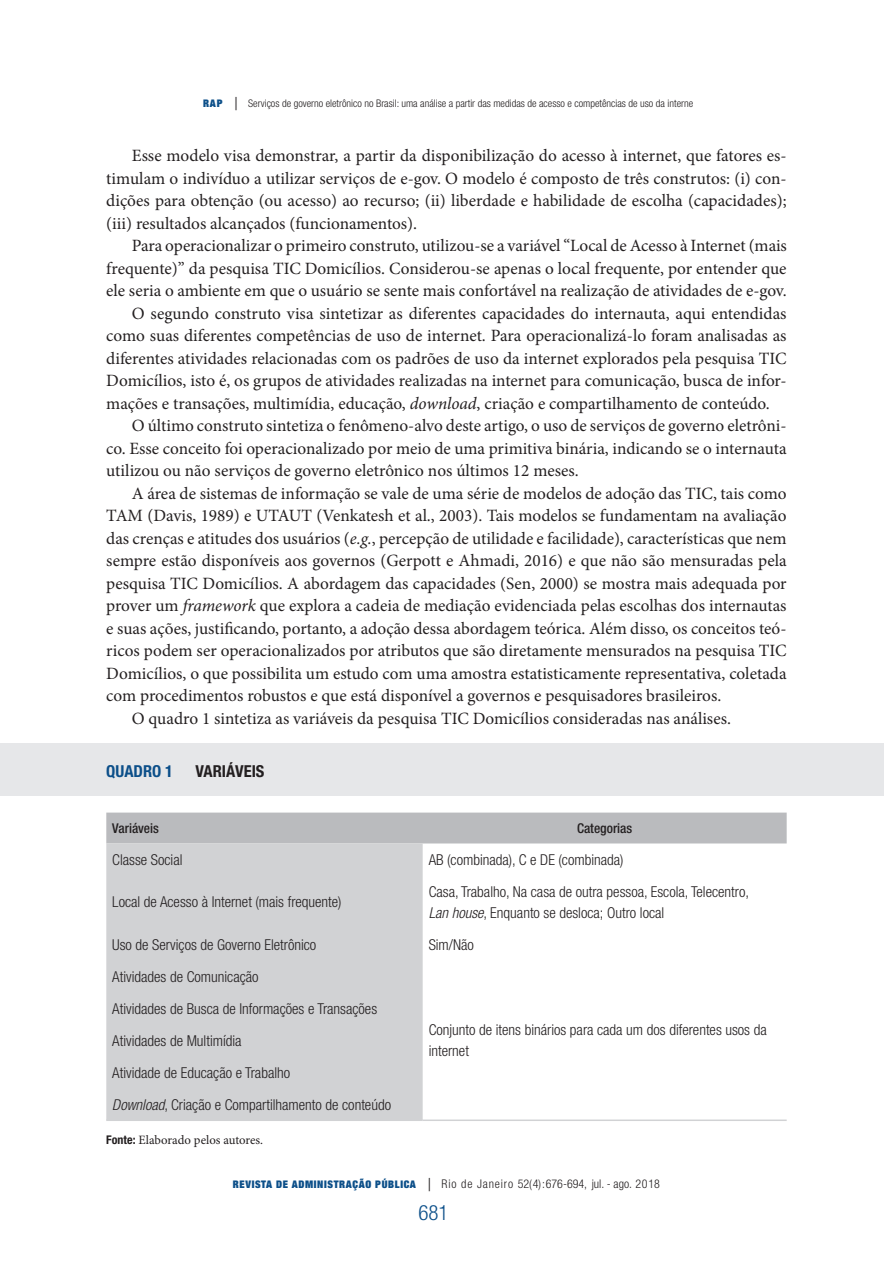
<style>
.page{position:relative;width:893px;height:1263px;background:#fff}
.page>*{position:absolute;margin:0;border:0;box-sizing:border-box;transform-origin:0 0}
.t1{font:300 condensed 21px "Helvetica Neue LT Std";color:#0c4f89}
.t2{font:17.25px/22.5px "Minion Pro";color:#231f20;text-align:justify}
.t3{font:700 condensed 16.5px "Helvetica Neue LT Std";color:#231f20}
.t4{font:700 condensed 16.5px "Helvetica Neue LT Std";color:#0c4f89}
.t5{font:300 condensed 15px/32px "Helvetica Neue LT Std";color:#231f20}
.t6{font:500 condensed 13.5px "Helvetica Neue LT Std";color:#231f20}
.t7{font:12.75px "Minion Pro";color:#231f20}
.t8{font:300 condensed 12px "Helvetica Neue LT Std";letter-spacing:.07em;color:#231f20}
.t9{font:300 condensed 10.5px "Helvetica Neue LT Std";color:#231f20}
.s1{font-family:"Helvetica Neue";font-weight:900;font-stretch:expanded;color:#0c4f89}
.s2{font-size:18px}
.s3{font-style:italic}
.s4{font-family:"Helvetica Neue LT Std";font-weight:700;font-stretch:condensed;font-size:12px}
.s5{font-family:"Helvetica Neue";font-weight:900;font-stretch:expanded;font-size:10.5px;color:#0c4f89}
</style>
<div class="page">
<div style="left:0;top:744px;width:884px;height:52px;background:#e6e7e9"></div>
<div style="left:106px;top:812px;width:681px;height:31px;background:#babbbe"></div>
<div style="left:106px;top:843px;width:317px;height:276px;background:#d1d2d4"></div>
<hr style="left:423px;top:1119px;width:364px;height:2px;background:#d1d2d4">
<hr style="left:106px;top:1119px;width:317px;height:2px;background:#d1d2d4">
<p class="t9" style="left:203px;top:98px;width:492px"><span class="s1">RAP</span> <span class="s2">|</span> Serviços de governo eletrônico no Brasil: uma análise a partir das medidas de acesso e competências de uso da interne</p>
<p class="t2" style="left:106px;top:145px;width:682px;text-indent:26px">Esse modelo visa demonstrar, a partir da disponibilização do acesso à internet, que fatores es&shy;timulam o indivíduo a utilizar serviços de e-gov. O modelo é composto de três construtos: (i) con&shy;dições para obtenção (ou acesso) ao recurso; (ii) liberdade e habilidade de escolha (capacidades); (iii) resultados alcançados (funcionamentos).</p>
<p class="t2" style="left:132px;top:235px;width:657px">Para operacionalizar o primeiro construto, utilizou-se a variável “Local de Acesso à Internet (mais</p>
<p class="t2" style="left:106px;top:257px;width:682px">frequente)” da pesquisa TIC Domicílios. Considerou-se apenas o local frequente, por entender que</p>
<p class="t2" style="left:106px;top:280px;width:682px">ele seria o ambiente em que o usuário se sente mais confortável na realização de atividades de e-gov.</p>
<p class="t2" style="left:132px;top:302px;width:656px">O segundo construto visa sintetizar as diferentes capacidades do internauta, aqui entendidas</p>
<p class="t2" style="left:106px;top:325px;width:682px">como suas diferentes competências de uso de internet. Para operacionalizá-lo foram analisadas as</p>
<p class="t2" style="left:106px;top:347px;width:682px">diferentes atividades relacionadas com os padrões de uso da internet explorados pela pesquisa TIC</p>
<p class="t2" style="left:106px;top:370px;width:682px">Domicílios, isto é, os grupos de atividades realizadas na internet para comunicação, busca de infor-</p>
<p class="t2" style="left:106px;top:392px;width:665px">mações e transações, multimídia, educação, <span class="s3">download</span>, criação e compartilhamento de conteúdo.</p>
<p class="t2" style="left:132px;top:415px;width:656px">O último construto sintetiza o fenômeno-alvo deste artigo, o uso de serviços de governo eletrôni-</p>
<p class="t2" style="left:106px;top:437px;width:682px">co. Esse conceito foi operacionalizado por meio de uma primitiva binária, indicando se o internauta</p>
<p class="t2" style="left:106px;top:460px;width:474px">utilizou ou não serviços de governo eletrônico nos últimos 12 meses.</p>
<p class="t2" style="left:132px;top:482px;width:656px">A área de sistemas de informação se vale de uma série de modelos de adoção das TIC, tais como</p>
<p class="t2" style="left:106px;top:505px;width:682px">TAM (Davis, 1989) e UTAUT (Venkatesh et al., 2003). Tais modelos se fundamentam na avaliação</p>
<p class="t2" style="left:106px;top:527px;width:682px">das crenças e atitudes dos usuários (<span class="s3">e.g.</span>, percepção de utilidade e facilidade), características que nem</p>
<p class="t2" style="left:106px;top:550px;width:682px">sempre estão disponíveis aos governos (Gerpott e Ahmadi, 2016) e que não são mensuradas pela</p>
<p class="t2" style="left:106px;top:572px;width:682px">pesquisa TIC Domicílios. A abordagem das capacidades (Sen, 2000) se mostra mais adequada por</p>
<p class="t2" style="left:106px;top:595px;width:682px">prover um <span class="s3">framework</span> que explora a cadeia de mediação evidenciada pelas escolhas dos internautas</p>
<p class="t2" style="left:106px;top:617px;width:682px">e suas ações, justificando, portanto, a adoção dessa abordagem teórica. Além disso, os conceitos teó-</p>
<p class="t2" style="left:106px;top:640px;width:682px">ricos podem ser operacionalizados por atributos que são diretamente mensurados na pesquisa TIC</p>
<p class="t2" style="left:106px;top:662px;width:682px">Domicílios, o que possibilita um estudo com uma amostra estatisticamente representativa, coletada</p>
<p class="t2" style="left:106px;top:685px;width:616px">com procedimentos robustos e que está disponível a governos e pesquisadores brasileiros.</p>
<p class="t2" style="left:132px;top:707px;width:601px">O quadro 1 sintetiza as variáveis da pesquisa TIC Domicílios consideradas nas análises.</p>
<p class="t4" style="left:106px;top:761px;width:68px">QUADRO 1</p>
<p class="t3" style="left:196px;top:761px;width:70px">VARIÁVEIS</p>
<p class="t6" style="left:112px;top:820px;width:48px">Variáveis</p>
<p class="t6" style="left:577px;top:820px;width:57px">Categorias</p>
<p class="t5" style="left:112px;top:843px;width:72px">Classe Social</p>
<p class="t5" style="left:429px;top:843px;width:196px">AB (combinada), C e DE (combinada)</p>
<p class="t5" style="left:112px;top:886px;width:231px">Local de Acesso à Internet (mais frequente)</p>
<p class="t5" style="left:429px;top:881px;width:322px;line-height:21px">Casa, Trabalho, Na casa de outra pessoa, Escola, Telecentro,<br><span class="s3">Lan house</span>, Enquanto se desloca; Outro local</p>
<p class="t5" style="left:112px;top:928px;width:205px">Uso de Serviços de Governo Eletrônico</p>
<p class="t5" style="left:429px;top:928px;width:47px">Sim/Não</p>
<p class="t5" style="left:112px;top:960px;width:148px">Atividades de Comunicação</p>
<p class="t5" style="left:429px;top:1019px;width:340px;line-height:21px">Conjunto de itens binários para cada um dos diferentes usos da internet</p>
<p class="t5" style="left:112px;top:992px;width:280px">Atividades de Busca de Informações e Transações Atividades de Multimídia<br>Atividade de Educação e Trabalho<br><span class="s3">Download</span>, Criação e Compartilhamento de conteúdo</p>
<p class="t7" style="left:106px;top:1132px;width:158px"><span class="s4">Fonte:</span> Elaborado pelos autores.</p>
<p class="t8" style="left:233px;top:1176px;width:429px"><span class="s5">REVISTA DE ADMINISTRAÇÃO PÚBLICA</span> <span class="s2">|</span> Rio de Janeiro 52(4):676-694, jul. - ago. 2018</p>
<p class="t1" style="left:418px;top:1200px;width:32px">681</p>
</div>
